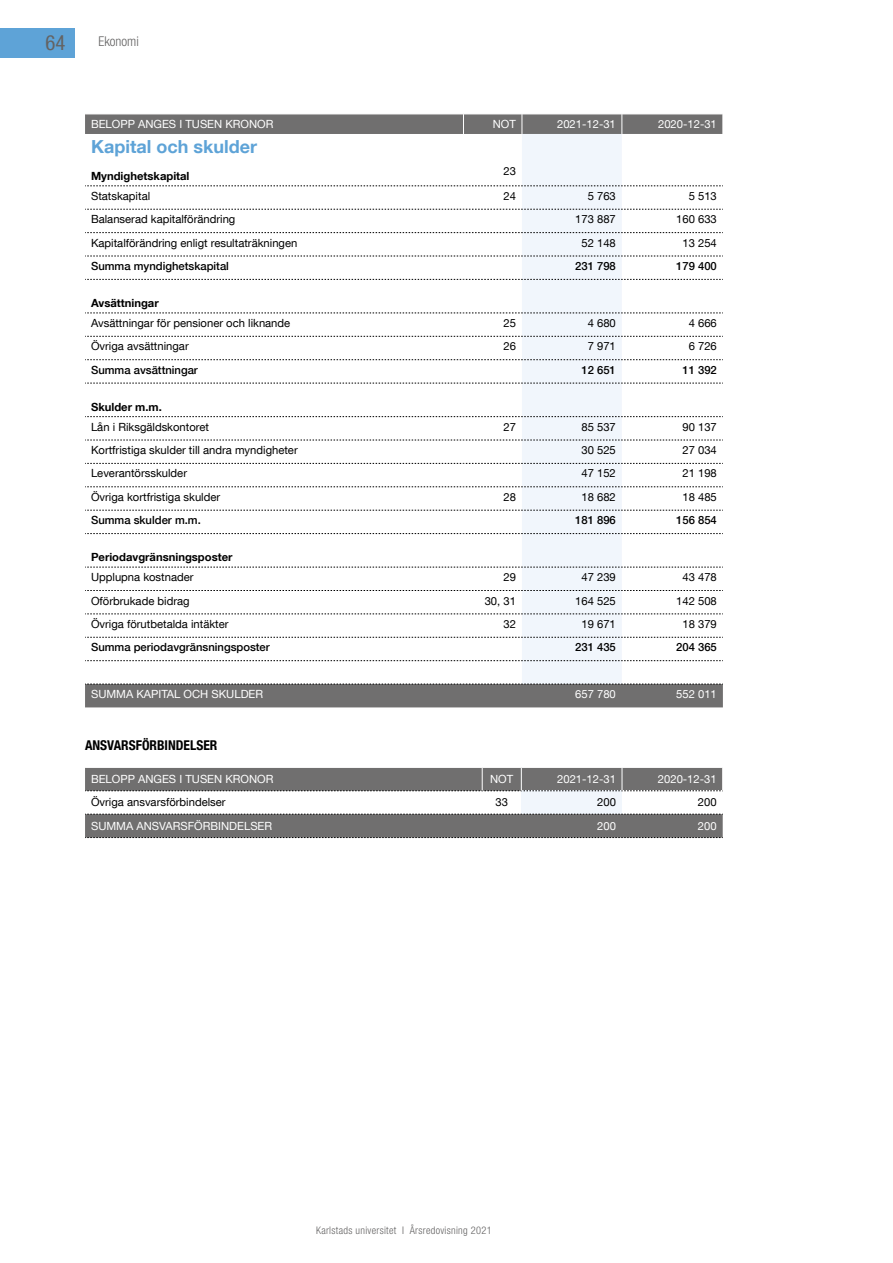
<style>
.page{position:relative;width:893px;height:1263px;background:#fff}
.page>*{position:absolute;margin:0;border:0;box-sizing:border-box;transform-origin:0 0}
.t1{font:condensed 21px "Helvetica Neue LT Com";color:#646363}
.t2{font:700 18px "Helvetica Neue LT Com";color:#5ea3d7}
.t3{font:700 condensed 13.5px "Helvetica Neue LT Com";color:#000}
.t4{font:300 condensed 13.5px "Helvetica Neue LT Com";color:#646363}
.t5{font:11.25px "Helvetica Neue LT Com";color:#000}
.t6{font:11.25px "Helvetica Neue LT Com";color:#fff}
.t7{font:500 11.25px "Helvetica Neue LT Com";color:#000}
.t8{font:700 11.25px "Helvetica Neue LT Com";color:#000}
.t9{font:300 condensed 10.5px "Helvetica Neue LT Com";letter-spacing:.03em;color:#646363}
</style>
<div class="page">
<div style="left:0;top:28px;width:75px;height:30px;background:#5ea3d7"></div>
<div style="left:522px;top:134px;width:100px;height:550px;background:#f1f6fc"></div>
<svg style="left:622px;top:185px;width:101px;height:499px"></svg>
<div style="left:85px;top:114px;width:638px;height:20px;background:#706f6f"></div>
<svg style="left:85px;top:186px;width:638px;height:1px"></svg>
<svg style="left:85px;top:209px;width:638px;height:1px"></svg>
<svg style="left:85px;top:232px;width:638px;height:1px"></svg>
<svg style="left:85px;top:256px;width:638px;height:1px"></svg>
<svg style="left:85px;top:279px;width:638px;height:1px"></svg>
<svg style="left:85px;top:313px;width:638px;height:1px"></svg>
<svg style="left:85px;top:336px;width:638px;height:1px"></svg>
<svg style="left:85px;top:359px;width:638px;height:1px"></svg>
<svg style="left:85px;top:383px;width:638px;height:1px"></svg>
<svg style="left:85px;top:416px;width:638px;height:1px"></svg>
<svg style="left:85px;top:440px;width:638px;height:1px"></svg>
<svg style="left:85px;top:463px;width:638px;height:1px"></svg>
<svg style="left:85px;top:486px;width:638px;height:1px"></svg>
<svg style="left:85px;top:510px;width:638px;height:1px"></svg>
<svg style="left:85px;top:533px;width:638px;height:1px"></svg>
<svg style="left:85px;top:567px;width:638px;height:1px"></svg>
<svg style="left:85px;top:590px;width:638px;height:1px"></svg>
<svg style="left:85px;top:614px;width:638px;height:1px"></svg>
<svg style="left:85px;top:637px;width:638px;height:1px"></svg>
<svg style="left:85px;top:660px;width:638px;height:1px"></svg>
<div style="left:85px;top:684px;width:638px;height:23px;background:#706f6f"></div>
<div style="left:521px;top:791px;width:101px;height:23px;background:#f1f6fc"></div>
<svg style="left:85px;top:814px;width:638px;height:24px;background:#6e6d6d"></svg>
<svg style="left:85px;top:767px;width:638px;height:24px;background:#777676"></svg>
<h1 class="t1" style="left:45px;top:30px;width:21px">64</h1>
<p class="t4" style="left:99px;top:34px;width:42px">Ekonomi</p>
<p class="t6" style="left:91px;top:117px;width:184px">BELOPP ANGES I TUSEN KRONOR</p>
<p class="t6" style="left:493px;top:117px;width:25px">NOT</p>
<p class="t6" style="left:557px;top:117px;width:60px">2021-12-31</p>
<p class="t6" style="left:658px;top:117px;width:60px">2020-12-31</p>
<h2 class="t2" style="left:91px;top:135px;width:167px">Kapital och skulder</h2>
<p class="t8" style="left:91px;top:169px;width:100px">Myndighetskapital</p>
<p class="t5" style="left:503px;top:164px;width:14px">23</p>
<p class="t5" style="left:91px;top:189px;width:61px">Statskapital</p>
<p class="t5" style="left:503px;top:189px;width:14px">24</p>
<p class="t5" style="left:588px;top:189px;width:30px">5 763</p>
<p class="t5" style="left:689px;top:189px;width:30px">5 513</p>
<p class="t5" style="left:91px;top:212px;width:146px">Balanserad kapitalförändring</p>
<p class="t5" style="left:575px;top:212px;width:42px">173 887</p>
<p class="t5" style="left:676px;top:212px;width:42px">160 633</p>
<p class="t5" style="left:91px;top:236px;width:208px">Kapitalförändring enligt resultaträkningen</p>
<p class="t5" style="left:581px;top:236px;width:36px">52 148</p>
<p class="t5" style="left:682px;top:236px;width:36px">13 254</p>
<p class="t7" style="left:91px;top:259px;width:139px">Summa myndighetskapital</p>
<p class="t7" style="left:575px;top:259px;width:42px">231 798</p>
<p class="t7" style="left:676px;top:259px;width:42px">179 400</p>
<p class="t8" style="left:91px;top:296px;width:69px">Avsättningar</p>
<p class="t5" style="left:91px;top:316px;width:201px">Avsättningar för pensioner och liknande</p>
<p class="t5" style="left:503px;top:316px;width:14px">25</p>
<p class="t5" style="left:588px;top:316px;width:30px">4 680</p>
<p class="t5" style="left:689px;top:316px;width:30px">4 666</p>
<p class="t5" style="left:91px;top:339px;width:99px">Övriga avsättningar</p>
<p class="t5" style="left:503px;top:339px;width:14px">26</p>
<p class="t5" style="left:588px;top:339px;width:30px">7 971</p>
<p class="t5" style="left:689px;top:339px;width:30px">6 726</p>
<p class="t7" style="left:91px;top:363px;width:108px">Summa avsättningar</p>
<p class="t7" style="left:581px;top:363px;width:36px">12 651</p>
<p class="t7" style="left:682px;top:363px;width:36px">11 392</p>
<p class="t8" style="left:91px;top:399px;width:72px">Skulder m.m.</p>
<p class="t5" style="left:91px;top:420px;width:119px">Lån i Riksgäldskontoret</p>
<p class="t5" style="left:503px;top:420px;width:14px">27</p>
<p class="t5" style="left:581px;top:420px;width:36px">85 537</p>
<p class="t5" style="left:682px;top:420px;width:36px">90 137</p>
<p class="t5" style="left:91px;top:443px;width:208px">Kortfristiga skulder till andra myndigheter</p>
<p class="t5" style="left:581px;top:443px;width:36px">30 525</p>
<p class="t5" style="left:682px;top:443px;width:36px">27 034</p>
<p class="t5" style="left:91px;top:466px;width:98px">Leverantörsskulder</p>
<p class="t5" style="left:581px;top:466px;width:36px">47 152</p>
<p class="t5" style="left:682px;top:466px;width:36px">21 198</p>
<p class="t5" style="left:91px;top:490px;width:131px">Övriga kortfristiga skulder</p>
<p class="t5" style="left:503px;top:490px;width:14px">28</p>
<p class="t5" style="left:581px;top:490px;width:36px">18 682</p>
<p class="t5" style="left:682px;top:490px;width:36px">18 485</p>
<p class="t7" style="left:91px;top:513px;width:111px">Summa skulder m.m.</p>
<p class="t7" style="left:575px;top:513px;width:42px">181 896</p>
<p class="t7" style="left:676px;top:513px;width:42px">156 854</p>
<p class="t8" style="left:91px;top:550px;width:143px">Periodavgränsningsposter</p>
<p class="t5" style="left:91px;top:570px;width:104px">Upplupna kostnader</p>
<p class="t5" style="left:503px;top:570px;width:14px">29</p>
<p class="t5" style="left:581px;top:570px;width:36px">47 239</p>
<p class="t5" style="left:682px;top:570px;width:36px">43 478</p>
<p class="t5" style="left:91px;top:594px;width:100px">Oförbrukade bidrag</p>
<p class="t5" style="left:485px;top:594px;width:33px">30, 31</p>
<p class="t5" style="left:575px;top:594px;width:42px">164 525</p>
<p class="t5" style="left:676px;top:594px;width:42px">142 508</p>
<p class="t5" style="left:91px;top:617px;width:139px">Övriga förutbetalda intäkter</p>
<p class="t5" style="left:503px;top:617px;width:14px">32</p>
<p class="t5" style="left:581px;top:617px;width:36px">19 671</p>
<p class="t5" style="left:682px;top:617px;width:36px">18 379</p>
<p class="t7" style="left:91px;top:641px;width:180px">Summa periodavgränsningsposter</p>
<p class="t7" style="left:575px;top:641px;width:42px">231 435</p>
<p class="t7" style="left:676px;top:641px;width:42px">204 365</p>
<p class="t6" style="left:91px;top:687px;width:174px">SUMMA KAPITAL OCH SKULDER</p>
<p class="t6" style="left:575px;top:687px;width:42px">657 780</p>
<p class="t6" style="left:676px;top:687px;width:42px">552 011</p>
<p class="t3" style="left:85px;top:737px;width:134px">ANSVARSFÖRBINDELSER</p>
<p class="t6" style="left:91px;top:772px;width:184px">BELOPP ANGES I TUSEN KRONOR</p>
<p class="t6" style="left:490px;top:772px;width:25px">NOT</p>
<p class="t6" style="left:557px;top:772px;width:60px">2021-12-31</p>
<p class="t6" style="left:658px;top:772px;width:60px">2020-12-31</p>
<p class="t5" style="left:91px;top:795px;width:136px">Övriga ansvarsförbindelser</p>
<p class="t5" style="left:495px;top:795px;width:14px">33</p>
<p class="t5" style="left:597px;top:795px;width:20px">200</p>
<p class="t5" style="left:698px;top:795px;width:20px">200</p>
<p class="t6" style="left:91px;top:819px;width:183px">SUMMA ANSVARSFÖRBINDELSER</p>
<p class="t6" style="left:597px;top:819px;width:20px">200</p>
<p class="t6" style="left:698px;top:819px;width:20px">200</p>
<p class="t9" style="left:316px;top:1224px;width:177px">Karlstads universitet I Årsredovisning 2021</p>
</div>
